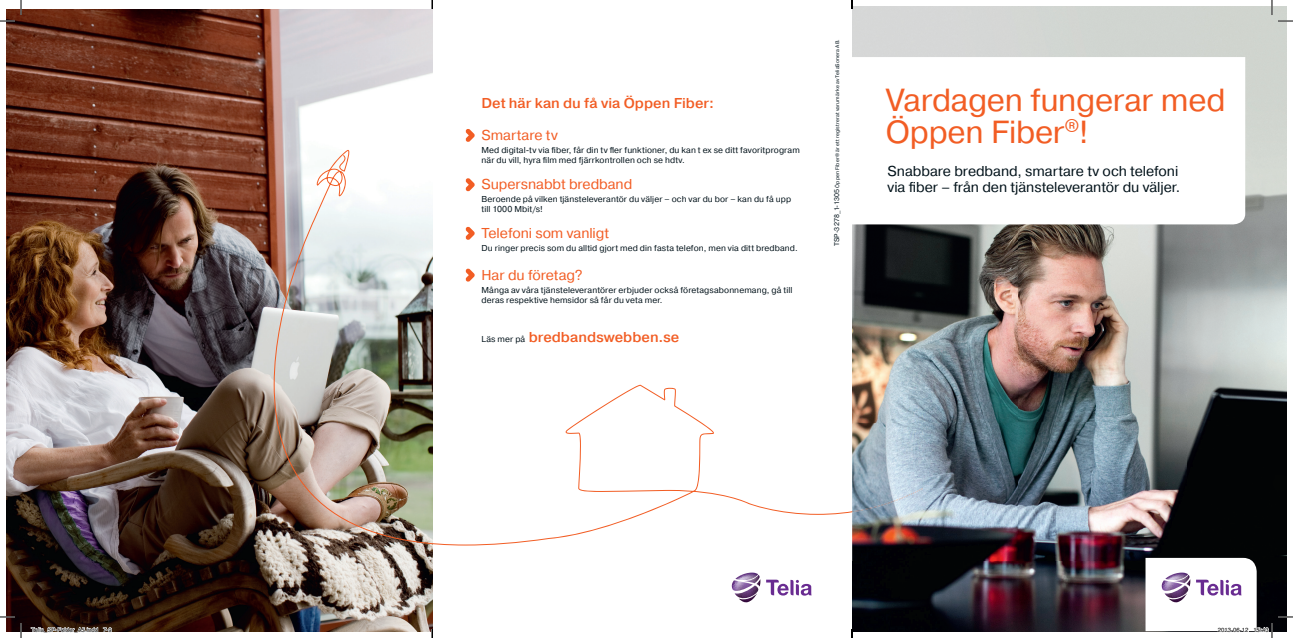
<style>
.page{position:relative;width:1293px;height:638px;background:#fff}
.page>*{position:absolute;margin:0;border:0;box-sizing:border-box;transform-origin:0 0}
.t1{font:31.9px/31.9px "Pragmatica";letter-spacing:-.01em;color:#f25d24}
.t2{font:14.3px/15.7px "Pragmatica";letter-spacing:-.005em;color:#011119}
.t3{font:14.3px "Pragmatica";letter-spacing:-.005em;color:#f25d24}
.t4{font:500 14.3px "Pragmatica";color:#f25d24}
.t5{font:8.6px/10px "Pragmatica";letter-spacing:.01em;color:#011119}
.t6{font:6px "Helvetica";color:#000}
.t7{font:5.1px "Pragmatica";letter-spacing:.025em;color:#011119}
.s1{font-weight:400;font-size:8.6px;color:#011119}
.s2{font-size:6.8px}
</style>
<div class="page">
<img style="left:7px;top:10px;width:425px;height:620px">
<svg style="left:731px;top:572px;width:81px;height:31px"></svg>
<svg style="left:273px;top:150px;width:579px;height:395px"></svg>
<img style="left:852px;top:7px;width:433px;height:623px">
<img style="left:852px;top:488px;width:70px;height:24px">
<svg style="left:850px;top:57px;width:394px;height:167px"></svg>
<svg style="left:465px;top:129px;width:9px;height:13px"></svg>
<svg style="left:465px;top:178px;width:9px;height:13px"></svg>
<svg style="left:465px;top:226px;width:9px;height:14px"></svg>
<svg style="left:465px;top:268px;width:9px;height:14px"></svg>
<svg style="left:0;top:0;width:22px;height:22px"></svg>
<svg style="left:0;top:616px;width:22px;height:21px"></svg>
<svg style="left:1270px;top:0;width:22px;height:22px"></svg>
<svg style="left:31px;top:626px;width:81px;height:6px"></svg>
<svg style="left:1145px;top:557px;width:147px;height:80px"></svg>
<svg style="left:431px;top:0;width:2px;height:9px"></svg>
<svg style="left:431px;top:628px;width:2px;height:9px"></svg>
<h2 class="t4" style="left:481px;top:94px;width:234px">Det här kan du få via Öppen Fiber:</h2>
<h2 class="t3" style="left:481px;top:126px;width:78px">Smartare tv</h2>
<p class="t5" style="left:481px;top:145px;width:320px">Med digital-tv via fiber, får din tv fler funktioner, du kan t ex se ditt favoritprogram när du vill, hyra film med fjärrkontrollen och se hdtv.</p>
<h2 class="t3" style="left:481px;top:175px;width:152px">Supersnabbt bredband</h2>
<p class="t5" style="left:481px;top:194px;width:311px">Beroende på vilken tjänsteleverantör du väljer – och var du bor – kan du få upp till 1000 Mbit/s!</p>
<h2 class="t3" style="left:481px;top:224px;width:129px">Telefoni som vanligt</h2>
<p class="t5" style="left:481px;top:243px;width:317px">Du ringer precis som du alltid gjort med din fasta telefon, men via ditt bredband.</p>
<h2 class="t3" style="left:481px;top:266px;width:102px">Har du företag?</h2>
<p class="t5" style="left:481px;top:285px;width:312px">Många av våra tjänsteleverantörer erbjuder också företagsabonnemang, gå till deras respektive hemsidor så får du veta mer.</p>
<h2 class="t4" style="left:481px;top:328px;width:199px"><span class="s1">Läs mer på</span> bredbandswebben.se</h2>
<p class="t7" style="left:834px;top:246px;width:209px;rotate:-90deg"><span class="s2">TSP-3278_1-1305</span> Öppen Fiber® är ett registrerat varumärke av TeliaSonera AB.</p>
<h1 class="t1" style="left:885px;top:85px;width:341px">Vardagen fungerar med<br>Öppen Fiber<sup>®</sup>!</h1>
<h2 class="t2" style="left:887px;top:163px;width:294px">Snabbare bredband, smartare tv och telefoni via fiber – från den tjänsteleverantör du väljer.</h2>
<p class="t6" style="left:31px;top:625px;width:82px">Telia_SP-Folder_A5.indd 7-9</p>
<p class="t6" style="left:1217px;top:625px;width:52px">2013-06-12 15:43</p>
</div>
